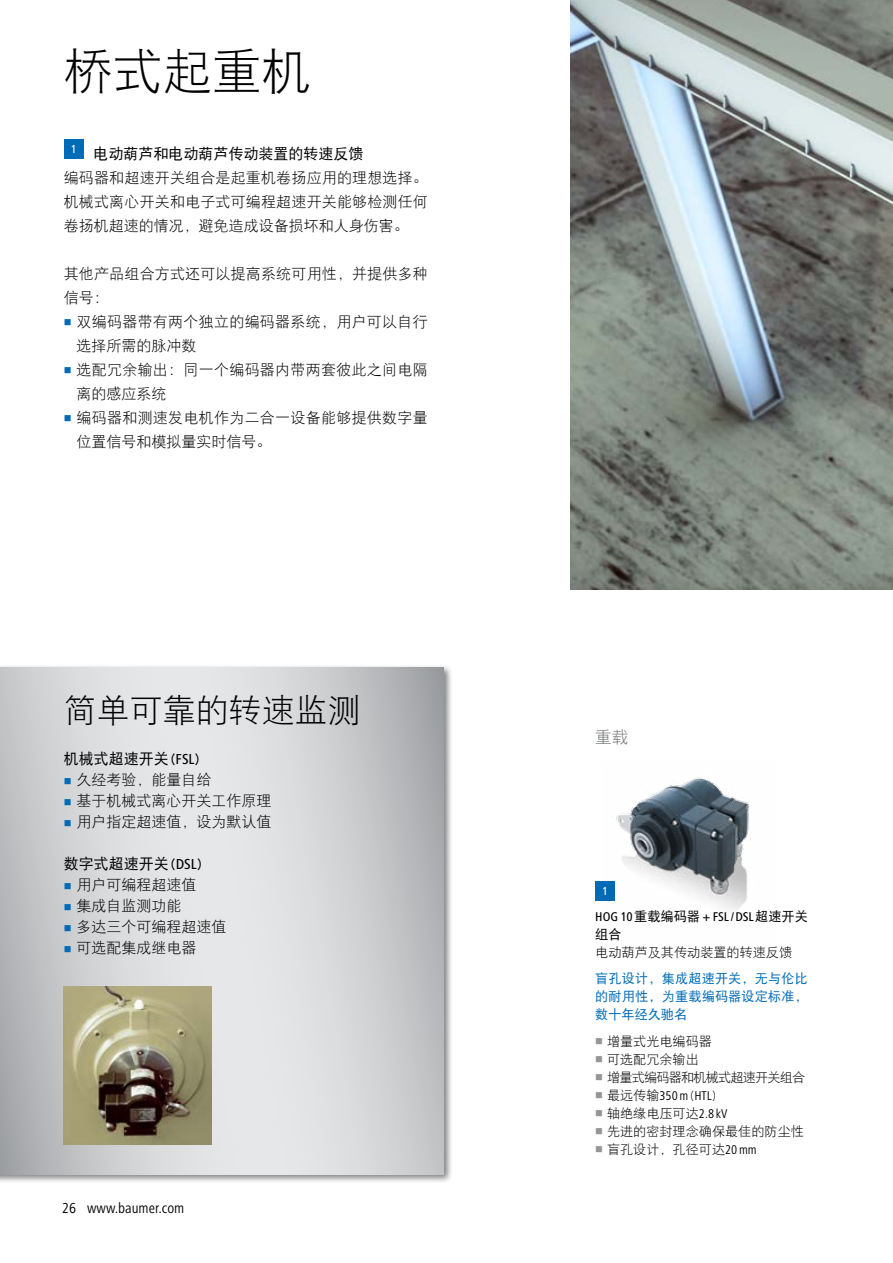
<style>
.page{position:relative;width:893px;height:1263px;background:#fff}
.page>*{position:absolute;margin:0;border:0;box-sizing:border-box;transform-origin:0 0}
.t1{font:49.5px "DFP Hei W3";color:#000}
.t2{font:33px "DFP Hei W3";color:#000}
.t3{font:16.5px "DFP Hei W3";color:#6d6e71}
.t4{font:15px/24px "DFP Hei W3";letter-spacing:.01em;color:#000}
.t5{font:15px "DFP Hei W5";color:#000}
.t6{font:condensed 15px "Frutiger Next LT";color:#000}
.t7{font:13.2px/18px "DFP Hei W3";color:#000}
.t8{font:13.2px/18px "DFP Hei W5";letter-spacing:.015em;color:#006bb6;text-align:justify}
.t9{font:13.2px/18px "DFP Hei W3";letter-spacing:-.06em;color:#000}
.t10{font:500 condensed 13.2px "Frutiger Next LT";letter-spacing:-.005em;color:#000}
.t11{font:condensed 13.2px "Frutiger Next LT";color:#000}
.t12{font:13.2px "DFP Hei W5";color:#000}
.t13{font:500 condensed 12px "Frutiger Next LT";color:#fff}
.s1{font-family:"Frutiger Next LT";font-weight:500;font-stretch:condensed}
.s2{font-family:"DFP Hei W5";font-weight:400;font-stretch:normal}
.s3{font-family:"DFP Hei W3";font-stretch:normal}
.s4{font-family:"Frutiger Next LT";font-stretch:condensed}
</style>
<div class="page">
<img style="left:570px;top:0;width:323px;height:589px">
<div style="left:595px;top:881px;width:20px;height:20px;background:#006bb6"></div>
<img style="left:616px;top:777px;width:133px;height:134px">
<div style="left:64px;top:139px;width:19px;height:20px;background:#006bb6"></div>
<div style="left:0;top:663px;width:452px;height:520px;background:#000;opacity:.5"></div>
<svg style="left:0;top:667px;width:444px;height:507px;background:#d1d3d4"></svg>
<img style="left:64px;top:986px;width:147px;height:158px">
<svg style="left:65px;top:778px;width:6px;height:6px"></svg>
<svg style="left:65px;top:799px;width:6px;height:6px"></svg>
<svg style="left:65px;top:820px;width:6px;height:6px"></svg>
<svg style="left:65px;top:883px;width:6px;height:6px"></svg>
<svg style="left:65px;top:904px;width:6px;height:6px"></svg>
<svg style="left:65px;top:925px;width:6px;height:6px"></svg>
<svg style="left:65px;top:946px;width:6px;height:6px"></svg>
<h1 class="t1" style="left:64px;top:47px;width:249px">桥式起重机</h1>
<p class="t5" style="left:71px;top:146px;width:294px"><sup>1</sup> 电动葫芦和电动葫芦传动装置的转速反馈</p>
<p class="t4" style="left:64px;top:165px;width:366px;text-align:justify">编码器和超速开关组合是起重机卷扬应用的理想选择。机械式离心开关和电子式可编程超速开关能够检测任何卷扬机超速的情况，避免造成设备损坏和人身伤害。</p>
<p class="t4" style="left:64px;top:261px;width:366px">其他产品组合方式还可以提高系统可用性，并提供多种信号：</p>
<p class="t4" style="left:77px;top:309px;width:353px">双编码器带有两个独立的编码器系统，用户可以自行选择所需的脉冲数<br>选配冗余输出：同一个编码器内带两套彼此之间电隔离的感应系统<br>编码器和测速发电机作为二合一设备能够提供数字量位置信号和模拟量实时信号。</p>
<h2 class="t2" style="left:64px;top:694px;width:298px">简单可靠的转速监测</h2>
<p class="t5" style="left:64px;top:751px;width:137px">机械式超速开关 (<span class="s1">FSL</span>)</p>
<p class="t4" style="left:77px;top:769px;width:197px;line-height:21px">久经考验，能量自给<br>基于机械式离心开关工作原理用户指定超速值，设为默认值</p>
<p class="t5" style="left:64px;top:856px;width:140px">数字式超速开关 (<span class="s1">DSL</span>)</p>
<p class="t4" style="left:77px;top:874px;width:152px;line-height:21px">用户可编程超速值<br>集成自监测功能<br>多达三个可编程超速值可选配集成继电器</p>
<p class="t6" style="left:62px;top:1200px;width:124px">26 www.baumer.com</p>
<p class="t3" style="left:595px;top:729px;width:34px">重载</p>
<p class="t13" style="left:602px;top:884px;width:7px">1</p>
<p class="t10" style="left:595px;top:909px;width:214px">HOG 10<span class="s2">重载编码器</span> + FSL/DSL<span class="s2">超速开关</span></p>
<p class="t12" style="left:595px;top:927px;width:28px">组合</p>
<p class="t7" style="left:595px;top:943px;width:198px">电动葫芦及其传动装置的转速反馈</p>
<p class="t8" style="left:595px;top:969px;width:214px">盲孔设计，集成超速开关，无与伦比的耐用性，为重载编码器设定标准，数十年经久驰名</p>
<p class="t9" style="left:607px;top:1032px;width:200px">增量式光电编码器<br>可选配冗余输出<br>增量式编码器和机械式超速开关组合</p>
<p class="t11" style="left:607px;top:1088px;width:111px"><span class="s3">最远传输</span>350m <span class="s3">(</span>HTL<span class="s3">)</span></p>
<p class="t7" style="left:607px;top:1104px;width:198px">轴绝缘电压可达<span class="s4">2.8 kV<br></span>先进的密封理念确保最佳的防尘性盲孔设计，孔径可达<span class="s4">20mm</span></p>
</div>
